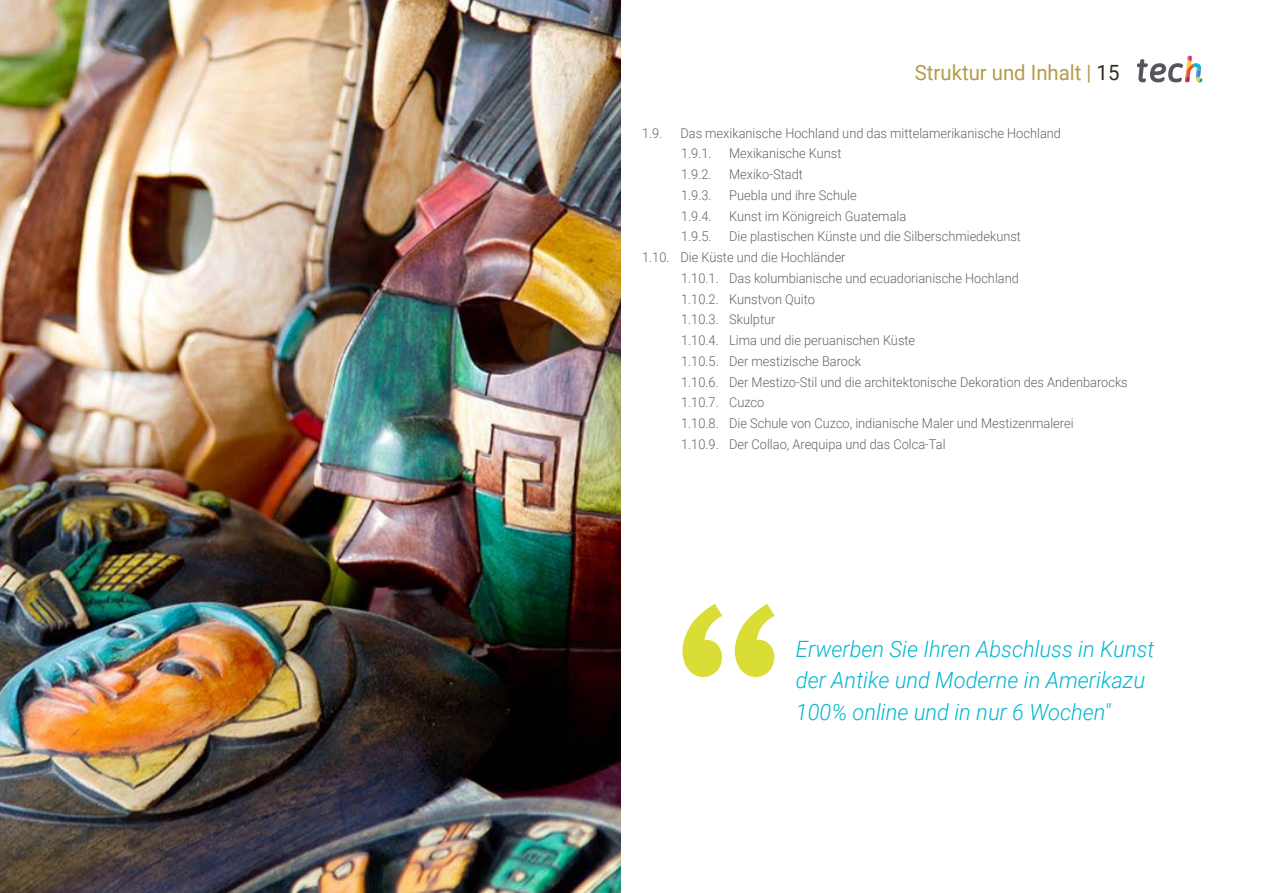
<style>
.page{position:relative;width:1263px;height:893px;background:#fff}
.page>*{position:absolute;margin:0;border:0;box-sizing:border-box;transform-origin:0 0}
.t1{font:italic 300 22.5px/31.5px "Roboto";color:#00b7d1}
.t2{font:21px "Roboto";color:#b49c4b}
.t3{font:300 13.5px/20.7px "Roboto";color:#61646a;scale:.95 1}
.s1{color:#312e20}
</style>
<div class="page">
<svg style="left:1137px;top:56px;width:65px;height:27px"></svg>
<img style="left:0;top:0;width:621px;height:893px">
<svg style="left:682px;top:604px;width:93px;height:73px"></svg>
<h2 class="t2" style="left:915px;top:57px;width:206px">Struktur und Inhalt | <span class="s1">15</span></h2>
<p class="t3" style="left:642px;top:122px;width:23px">1.9.</p>
<p class="t3" style="left:680px;top:122px;width:402px">Das mexikanische Hochland und das mittelamerikanische Hochland<br>1.9.1.</p>
<p class="t3" style="left:729px;top:143px;width:120px">Mexikanische Kunst</p>
<p class="t3" style="left:681px;top:164px;width:34px">1.9.2.</p>
<p class="t3" style="left:729px;top:164px;width:79px">Mexiko-Stadt</p>
<p class="t3" style="left:681px;top:184px;width:34px">1.9.3.</p>
<p class="t3" style="left:729px;top:184px;width:136px">Puebla und ihre Schule</p>
<p class="t3" style="left:681px;top:205px;width:34px">1.9.4.</p>
<p class="t3" style="left:729px;top:205px;width:188px">Kunst im Königreich Guatemala</p>
<p class="t3" style="left:681px;top:226px;width:34px">1.9.5.</p>
<p class="t3" style="left:642px;top:226px;width:400px;text-indent:87px">Die plastischen Künste und die Silberschmiedekunst<br>1.10. Die Küste und die Hochländer</p>
<p class="t3" style="left:681px;top:267px;width:472px">1.10.1. Das kolumbianische und ecuadorianische Hochland<br>1.10.2. Kunstvon Quito<br>1.10.3. Skulptur<br>1.10.4. Lima und die peruanischen Küste<br>1.10.5. Der mestizische Barock<br>1.10.6. Der Mestizo-Stil und die architektonische Dekoration des Andenbarocks 1.10.7. Cuzco<br>1.10.8. Die Schule von Cuzco, indianische Maler und Mestizenmalerei<br>1.10.9. Der Collao, Arequipa und das Colca-Tal</p>
<h1 class="t1" style="left:796px;top:632px;width:360px">Erwerben Sie Ihren Abschluss in Kunst der Antike und Moderne in Amerikazu<br>100% online und in nur 6 Wochen"</h1>
</div>
